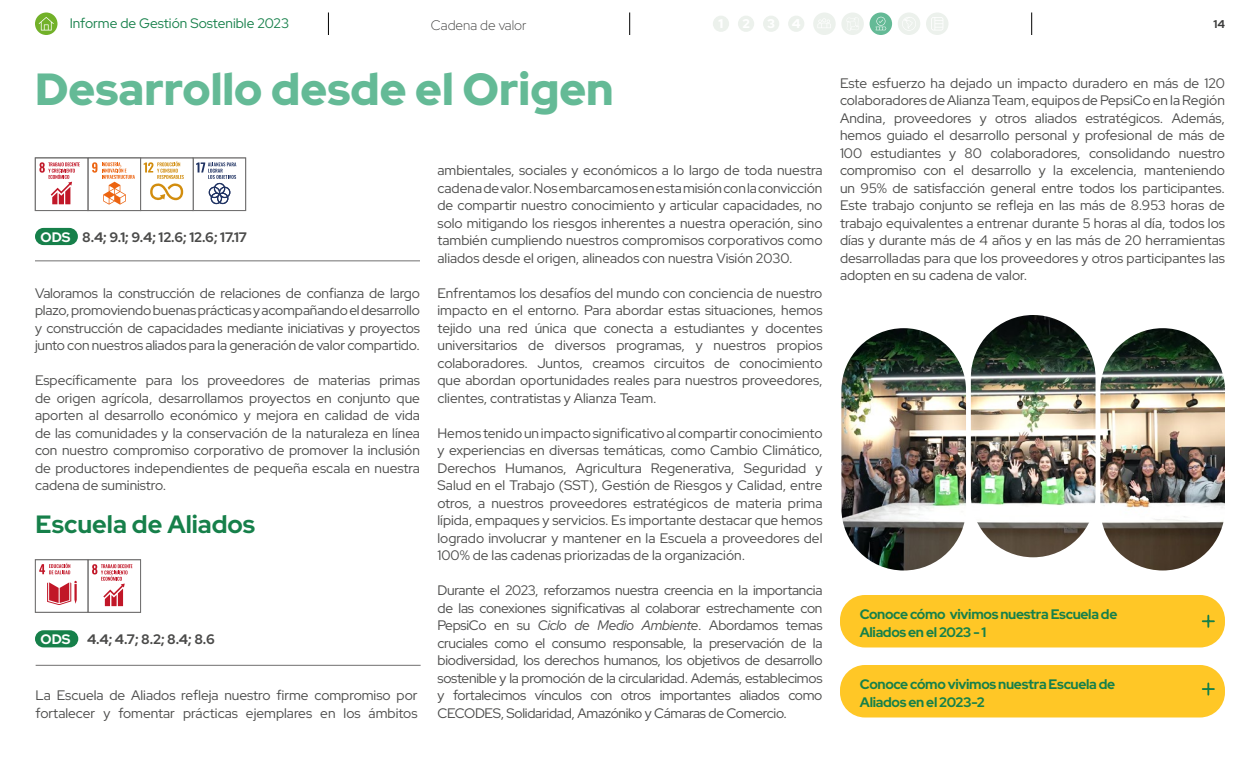
<style>
.page{position:relative;width:1260px;height:765px;background:#fff}
.page>*{position:absolute;margin:0;border:0;box-sizing:border-box;transform-origin:0 0}
.t1{font:900 45px "Red Hat Display";color:#64ba96}
.t2{font:700 25px "Red Hat Display";color:#16804a}
.t3{font:13.75px/17.5px "Red Hat Display";color:#4a4a49;text-align:justify}
.t4{font:700 13.75px/17.5px "Red Hat Display";letter-spacing:-.025em;color:#16804a}
.t5{font:700 13.75px "Red Hat Display";color:#4a4a49}
.t6{font:13.75px "Red Hat Display";color:#16804a}
.t7{font:300 13.75px "Red Hat Display";color:#3c3c3b}
.t8{font:700 11.25px "Red Hat Display";color:#3c3c3b}
.s1{color:#fff}
.s2{font-style:italic}
</style>
<div class="page">
<img style="left:841px;top:315px;width:384px;height:256px">
<div style="left:35px;top:228px;width:43px;height:17px;background:#16804a;border-radius:9px"></div>
<hr style="left:35px;top:261px;width:385px;height:1px;background:#706f6f">
<hr style="left:36px;top:665px;width:385px;height:1px;background:#706f6f">
<svg style="left:92px;top:162px;width:43px;height:43px"></svg>
<div style="left:88px;top:158px;width:53px;height:53px;border:1px solid #706f6f"></div>
<svg style="left:39px;top:162px;width:41px;height:42px"></svg>
<div style="left:35px;top:158px;width:53px;height:53px;border:1px solid #706f6f"></div>
<svg style="left:196px;top:162px;width:40px;height:42px"></svg>
<div style="left:193px;top:158px;width:53px;height:53px;border:1px solid #706f6f"></div>
<svg style="left:144px;top:161px;width:40px;height:40px"></svg>
<div style="left:140px;top:158px;width:54px;height:53px;border:1px solid #706f6f"></div>
<svg style="left:92px;top:564px;width:40px;height:42px"></svg>
<div style="left:88px;top:559px;width:53px;height:54px;border:1px solid #706f6f"></div>
<svg style="left:39px;top:563px;width:31px;height:11px"></svg>
<svg style="left:47px;top:581px;width:30px;height:24px"></svg>
<div style="left:35px;top:559px;width:53px;height:54px;border:1px solid #706f6f"></div>
<div style="left:840px;top:595px;width:385px;height:53px;background:#ffc726;border-radius:25px"></div>
<svg style="left:1203px;top:616px;width:11px;height:11px"></svg>
<div style="left:840px;top:665px;width:385px;height:53px;background:#ffc726;border-radius:25px"></div>
<svg style="left:1203px;top:683px;width:11px;height:12px"></svg>
<div style="left:35px;top:630px;width:43px;height:17px;background:#16804a;border-radius:9px"></div>
<svg style="left:328px;top:12px;width:1px;height:23px"></svg>
<svg style="left:629px;top:12px;width:1px;height:23px"></svg>
<svg style="left:1031px;top:12px;width:1px;height:23px"></svg>
<svg style="left:35px;top:12px;width:23px;height:23px"></svg>
<svg style="left:39px;top:17px;width:15px;height:14px"></svg>
<div style="left:926px;top:12px;width:23px;height:23px;background:#ecf1ec;border-radius:50%"></div>
<svg style="left:931px;top:17px;width:12px;height:13px"></svg>
<div style="left:713px;top:16px;width:16px;height:16px;background:#ecf1ec;border-radius:50%"></div>
<div style="left:738px;top:16px;width:16px;height:16px;background:#ecf1ec;border-radius:50%"></div>
<div style="left:763px;top:16px;width:16px;height:16px;background:#ecf1ec;border-radius:50%"></div>
<div style="left:788px;top:16px;width:16px;height:16px;background:#ecf1ec;border-radius:50%"></div>
<div style="left:813px;top:12px;width:23px;height:23px;background:#ecf1ec;border-radius:50%"></div>
<svg style="left:818px;top:18px;width:13px;height:10px"></svg>
<div style="left:841px;top:12px;width:23px;height:23px;background:#ecf1ec;border-radius:50%"></div>
<div style="left:870px;top:12px;width:22px;height:23px;background:#64ba96;border-radius:50%"></div>
<svg style="left:876px;top:17px;width:10px;height:13px"></svg>
<div style="left:898px;top:12px;width:22px;height:23px;background:#ecf1ec;border-radius:50%"></div>
<svg style="left:902px;top:17px;width:14px;height:14px"></svg>
<p class="t6" style="left:70px;top:14px;width:221px">Informe de Gestión Sostenible 2023</p>
<p class="t7" style="left:431px;top:16px;width:97px">Cadena de valor</p>
<p class="t8" style="left:1214px;top:16px;width:13px">14</p>
<h1 class="t1" style="left:35px;top:60px;width:580px">Desarrollo desde el Origen</h1>
<p class="t5" style="left:41px;top:228px;width:208px"><span class="s1">ODS</span> 8.4; 9.1; 9.4; 12.6; 12.6; 17.17</p>
<p class="t3" style="left:35px;top:284px;width:387px">Valoramos la construcción de relaciones de confianza de largo plazo, promoviendo buenas prácticas y acompañando el desarrollo y construcción de capacidades mediante iniciativas y proyectos junto con nuestros aliados para la generación de valor compartido.</p>
<p class="t3" style="left:35px;top:371px;width:387px">Específicamente para los proveedores de materias primas de origen agrícola, desarrollamos proyectos en conjunto que aporten al desarrollo económico y mejora en calidad de vida de las comunidades y la conservación de la naturaleza en línea con nuestro compromiso corporativo de promover la inclusión de productores independientes de pequeña escala en nuestra cadena de suministro.</p>
<h2 class="t2" style="left:36px;top:508px;width:221px">Escuela de Aliados</h2>
<p class="t5" style="left:41px;top:630px;width:176px"><span class="s1">ODS</span> 4.4; 4.7; 8.2; 8.4; 8.6</p>
<p class="t3" style="left:36px;top:686px;width:383px">La Escuela de Aliados refleja nuestro firme compromiso por fortalecer y fomentar prácticas ejemplares en los ámbitos</p>
<p class="t3" style="left:438px;top:161px;width:387px">ambientales, sociales y económicos a lo largo de toda nuestra cadena de valor. Nos embarcamos en esta misión con la convicción de compartir nuestro conocimiento y articular capacidades, no solo mitigando los riesgos inherentes a nuestra operación, sino también cumpliendo nuestros compromisos corporativos como aliados desde el origen, alineados con nuestra Visión 2030.</p>
<p class="t3" style="left:438px;top:284px;width:387px">Enfrentamos los desafíos del mundo con conciencia de nuestro impacto en el entorno. Para abordar estas situaciones, hemos tejido una red única que conecta a estudiantes y docentes universitarios de diversos programas, y nuestros propios colaboradores. Juntos, creamos circuitos de conocimiento que abordan oportunidades reales para nuestros proveedores, clientes, contratistas y Alianza Team.</p>
<p class="t3" style="left:438px;top:424px;width:387px">Hemos tenido un impacto significativo al compartir conocimiento y experiencias en diversas temáticas, como Cambio Climático, Derechos Humanos, Agricultura Regenerativa, Seguridad y Salud en el Trabajo (SST), Gestión de Riesgos y Calidad, entre otros, a nuestros proveedores estratégicos de materia prima lípida, empaques y servicios. Es importante destacar que hemos logrado involucrar y mantener en la Escuela a proveedores del 100% de las cadenas priorizadas de la organización.</p>
<p class="t3" style="left:438px;top:581px;width:387px">Durante el 2023, reforzamos nuestra creencia en la importancia de las conexiones significativas al colaborar estrechamente con PepsiCo en su <span class="s2">Ciclo de Medio Ambiente</span>. Abordamos temas cruciales como el consumo responsable, la preservación de la biodiversidad, los derechos humanos, los objetivos de desarrollo sostenible y la promoción de la circularidad. Además, establecimos y fortalecimos vínculos con otros importantes aliados como CECODES, Solidaridad, Amazóniko y Cámaras de Comercio.</p>
<p class="t3" style="left:840px;top:74px;width:387px">Este esfuerzo ha dejado un impacto duradero en más de 120 colaboradores de Alianza Team, equipos de PepsiCo en la Región Andina, proveedores y otros aliados estratégicos. Además, hemos guiado el desarrollo personal y profesional de más de 100 estudiantes y 80 colaboradores, consolidando nuestro compromiso con el desarrollo y la excelencia, manteniendo un 95% de satisfacción general entre todos los participantes.<br>Este trabajo conjunto se refleja en las más de 8.953 horas de trabajo equivalentes a entrenar durante 5 horas al día, todos los días y durante más de 4 años y en las más de 20 herramientas desarrolladas para que los proveedores y otros participantes las adopten en su cadena de valor.</p>
<p class="t4" style="left:860px;top:606px;width:259px">Conoce cómo vivimos nuestra Escuela de<br>Aliados en el 2023 - 1</p>
<p class="t4" style="left:860px;top:676px;width:257px">Conoce cómo vivimos nuestra Escuela de<br>Aliados en el 2023-2</p>
</div>
